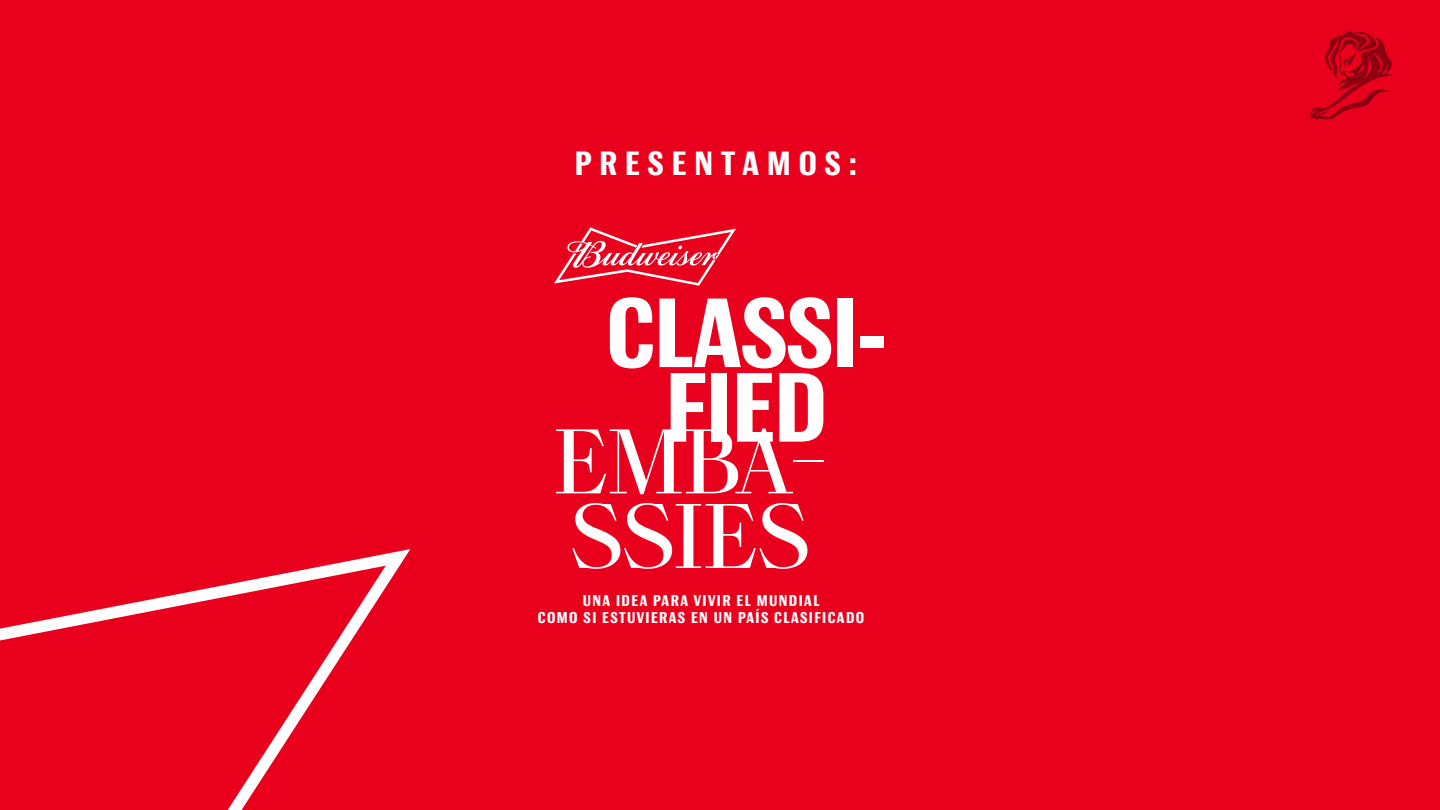
<style>
.page{position:relative;width:1440px;height:810px;background:#e9001d}
.page>*{position:absolute;margin:0;border:0;box-sizing:border-box;transform-origin:0 0}
.t1{font:700 91.35px/74.6px "Bud";color:#fff;text-align:center}
.t2{font:91.35px/74.6px "HARMONY";letter-spacing:-.01em;color:#fff}
.t3{font:700 31.35px "Bud";letter-spacing:.26em;color:#fff}
.t4{font:700 14.55px/17.5px "Bud";letter-spacing:.1em;color:#fff;text-align:center}
</style>
<div class="page">
<svg style="left:1310px;top:32px;width:82px;height:87px"></svg>
<svg style="left:0;top:549px;width:411px;height:261px"></svg>
<svg style="left:554px;top:227px;width:182px;height:59px"></svg>
<h2 class="t3" style="left:575px;top:143px;width:284px">PRESENTAMOS:</h2>
<h1 class="t1" style="left:606px;top:294px;width:282px">CLASSI-<br>FIED</h1>
<h1 class="t2" style="left:553px;top:428px;width:275px">EMBA-<br>SSIES</h1>
<p class="t4" style="left:538px;top:592px;width:328px">UNA IDEA PARA VIVIR EL MUNDIAL<br>COMO SI ESTUVIERAS EN UN PAÍS CLASIFICADO</p>
</div>
